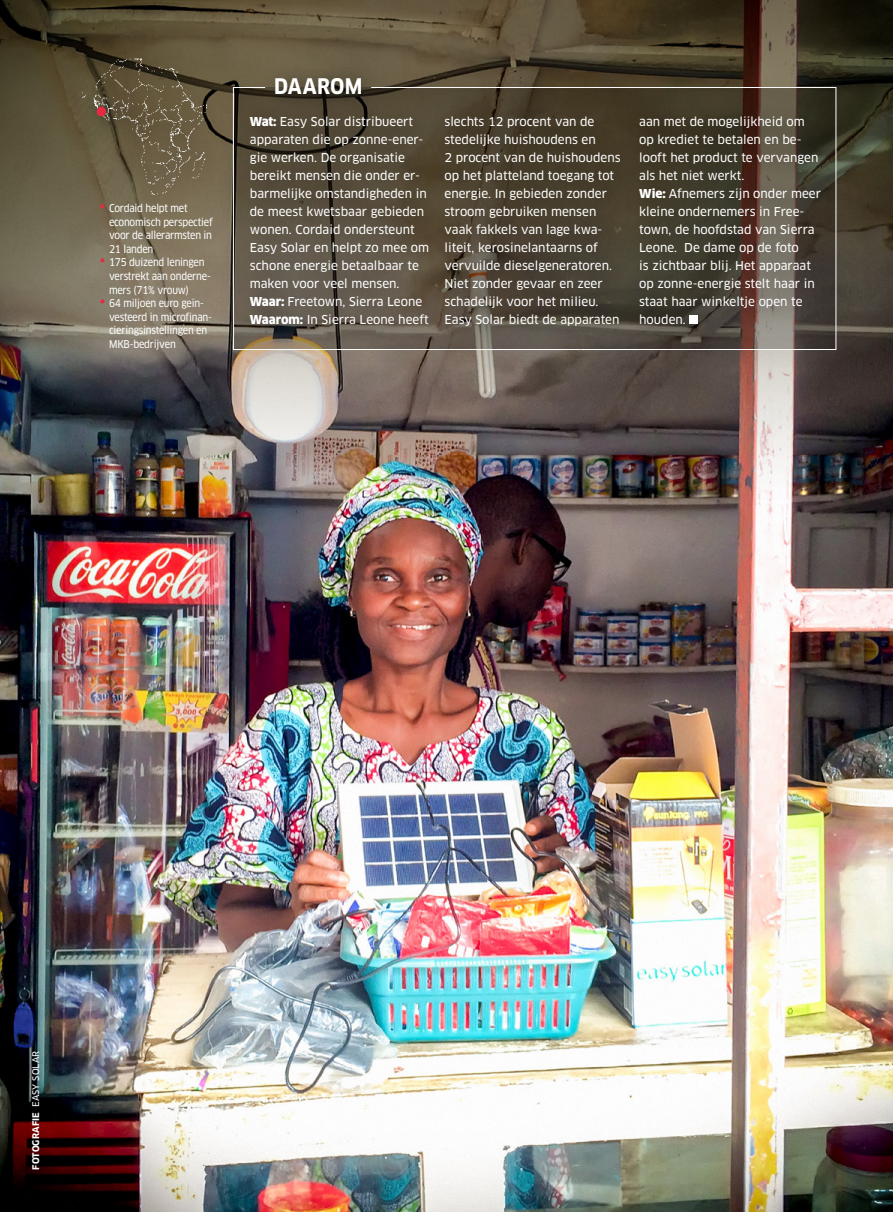
<style>
.page{position:relative;width:893px;height:1212px;background:#fff}
.page>*{position:absolute;margin:0;border:0;box-sizing:border-box;transform-origin:0 0}
.t1{font:700 condensed 21px "Clan OT";letter-spacing:.005em;color:#fff}
.t2{font:12px/18px "Clan OT News";color:#fff}
.t3{font:10.5px/13.5px "Clan OT Narrow News";letter-spacing:-.02em;color:#fff}
.t4{font:700 9px "Clan OT";letter-spacing:.01em;color:#fff}
.s1{font-family:"Clan OT";font-stretch:condensed;font-size:17.25px;color:#e72a43}
.s2{font-family:"Clan OT";font-weight:900}
.s3{font-family:"Clan OT News";font-weight:400}
</style>
<div class="page">
<img style="left:0;top:0;width:893px;height:1212px">
<div style="left:217px;top:63px;width:641px;height:309px;background:#181716;opacity:.75"></div>
<svg style="left:233px;top:87px;width:137px;height:263px;background:#584f41"></svg>
<svg style="left:370px;top:87px;width:467px;height:263px;background:#4e4537"></svg>
<div style="left:71px;top:44px;width:154px;height:170px;background:#181716;opacity:.85"></div>
<img style="left:72px;top:33px;width:142px;height:188px">
<div style="left:97px;top:107px;width:9px;height:9px;background:#e72a43;border-radius:50%"></div>
<p class="t3" style="left:109px;top:202px;width:105px;text-indent:-10px"><span class="s1">•</span> Cordaid helpt met economisch perspectief voor de allerarmsten in<br>21 landen</p>
<p class="t3" style="left:109px;top:256px;width:103px;text-indent:-10px"><span class="s1">•</span> 175 duizend leningen verstrekt aan onderne&shy;mers (71% vrouw)</p>
<p class="t3" style="left:109px;top:296px;width:104px;text-indent:-10px"><span class="s1">•</span> 64 miljoen euro geïn&shy;vesteerd in microfinan&shy;cieringsinstellingen en<br>MKB-bedrijven</p>
<h1 class="t1" style="left:274px;top:75px;width:90px">DAAROM</h1>
<p class="t2" style="left:250px;top:113px;width:181px"><span class="s2">Wat:</span> Easy Solar distribueert apparaten die op zonne-ener&shy;gie werken. De organisatie bereikt mensen die onder er&shy;barmelijke omstandigheden in de meest kwetsbaar gebieden wonen. Cordaid ondersteunt<br>Easy Solar en helpt zo mee om schone energie betaalbaar te maken voor veel mensen.<br><span class="s2">Waar:</span> Freetown, Sierra Leone<br><span class="s2">Waarom:</span> In Sierra Leone heeft</p>
<p class="t2" style="left:445px;top:113px;width:178px">slechts 12 procent van de stedelijke huishoudens en<br>2 procent van de huishoudens op het platteland toegang tot energie. In gebieden zonder stroom gebruiken mensen vaak fakkels van lage kwa&shy;liteit, kerosinelantaarns of vervuilde dieselgeneratoren.<br>Niet zonder gevaar en zeer schadelijk voor het milieu.<br>Easy Solar biedt de apparaten</p>
<p class="t2" style="left:639px;top:113px;width:183px">aan met de mogelijkheid om op krediet te betalen en be&shy;looft het product te vervangen als het niet werkt.<br><span class="s2">Wie:</span> Afnemers zijn onder meer kleine ondernemers in Free&shy;town, de hoofdstad van Sierra<br>Leone. De dame op de foto<br>is zichtbaar blij. Het apparaat op zonne-energie stelt haar in staat haar winkeltje open te houden.</p>
<p class="t4" style="left:31px;top:1169px;width:120px;rotate:-90deg">FOTOGRAFIE <span class="s3">EASY SOLAR</span></p>
</div>
